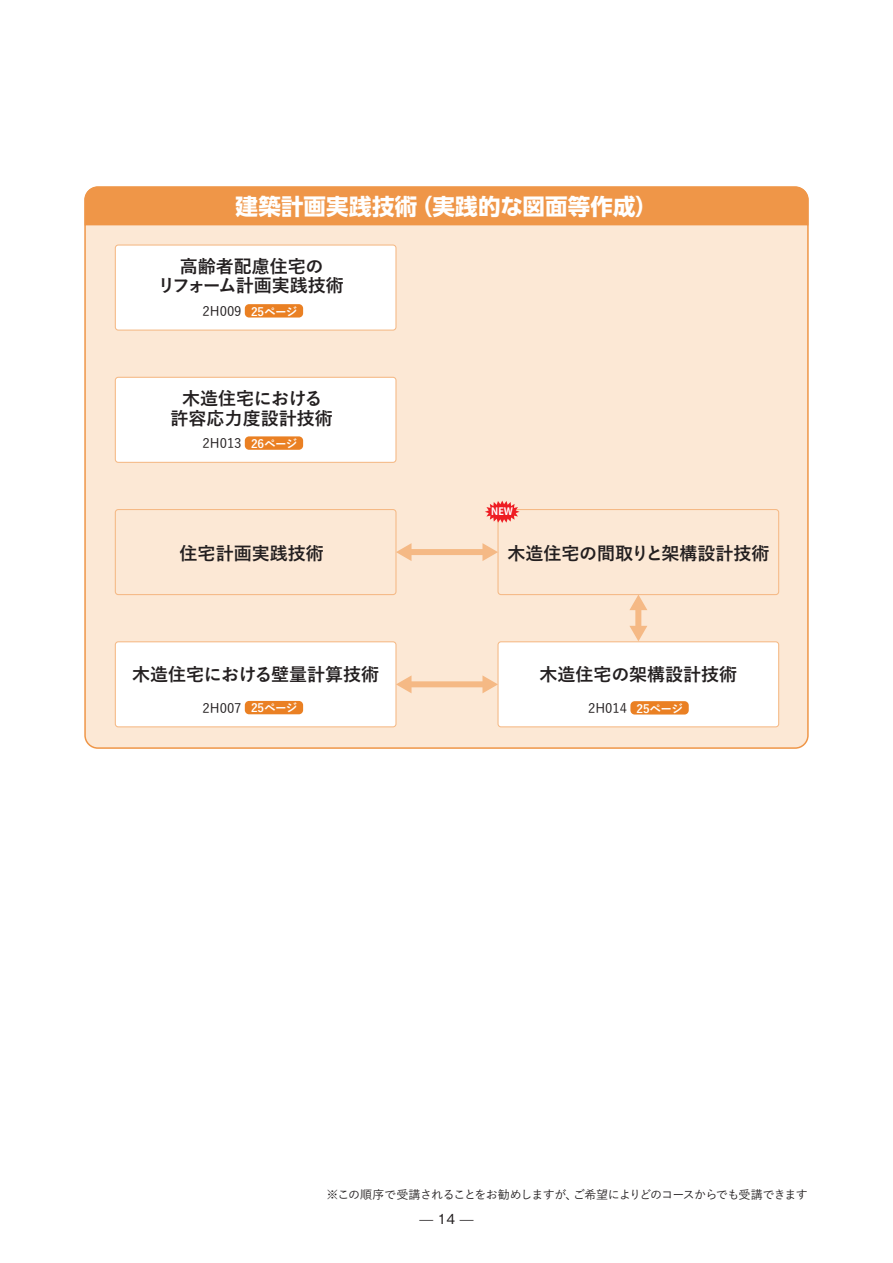
<style>
.page{position:relative;width:893px;height:1263px;background:#fff}
.page>*{position:absolute;margin:0;border:0;box-sizing:border-box;transform-origin:0 0}
.t1{font:700 22.5px "UD Shin Go Pro";letter-spacing:.01em;color:#fff}
.t2{font:700 18px/19.5px "Yu Go";color:#231f20;text-align:center}
.t3{font:13.8px "Gothic BBB Pro Mediu 1";color:#231f20}
.t4{font:500 13.2px "Yu Go";color:#231f20}
.t5{font:500 12px "Yu Go";letter-spacing:-.055em;color:#231f20}
.t6{font:700 9.9px "Koz Go Pro";color:#fff}
.s1{font-weight:700;font-size:11.55px;color:#fff}
</style>
<div class="page">
<div style="left:85px;top:187px;width:723px;height:561px;background:#fce8d5;border-radius:13px"></div>
<div style="left:85px;top:187px;width:723px;height:39px;background:#ef9648"></div>
<div style="left:115px;top:245px;width:281px;height:85px;background:#fff;border-radius:3px"></div>
<div style="left:115px;top:244px;width:281px;height:87px;border:1px solid #f5b985;border-radius:3px"></div>
<div style="left:245px;top:304px;width:58px;height:13px;background:#ea8023;border-radius:4px"></div>
<div style="left:115px;top:377px;width:281px;height:85px;background:#fff;border-radius:3px"></div>
<div style="left:115px;top:377px;width:281px;height:86px;border:1px solid #f5b985;border-radius:3px"></div>
<div style="left:245px;top:436px;width:58px;height:14px;background:#ea8023;border-radius:4px"></div>
<div style="left:115px;top:509px;width:281px;height:86px;border:1px solid #f5b985;border-radius:3px"></div>
<div style="left:497px;top:509px;width:282px;height:86px;border:1px solid #f5b985;border-radius:3px"></div>
<div style="left:409px;top:549px;width:76px;height:6px;background:#f5b985"></div>
<svg style="left:482px;top:543px;width:16px;height:18px"></svg>
<svg style="left:396px;top:543px;width:15px;height:18px"></svg>
<div style="left:409px;top:681px;width:76px;height:6px;background:#f5b985"></div>
<svg style="left:482px;top:675px;width:15px;height:18px"></svg>
<svg style="left:396px;top:675px;width:15px;height:18px"></svg>
<div style="left:115px;top:642px;width:281px;height:85px;background:#fff;border-radius:3px"></div>
<div style="left:115px;top:641px;width:281px;height:86px;border:1px solid #f5b985;border-radius:3px"></div>
<div style="left:245px;top:701px;width:58px;height:13px;background:#ea8023;border-radius:4px"></div>
<div style="left:498px;top:642px;width:281px;height:85px;background:#fff;border-radius:3px"></div>
<div style="left:497px;top:641px;width:282px;height:86px;border:1px solid #f5b985;border-radius:3px"></div>
<div style="left:630px;top:701px;width:59px;height:13px;background:#ea8023;border-radius:4px"></div>
<svg style="left:485px;top:501px;width:35px;height:22px"></svg>
<div style="left:635px;top:607px;width:6px;height:21px;background:#f5b985"></div>
<svg style="left:629px;top:595px;width:18px;height:15px"></svg>
<svg style="left:629px;top:626px;width:18px;height:15px"></svg>
<p class="t1" style="left:235px;top:188px;width:424px">建築計画実践技術（実践的な図面等作成）</p>
<p class="t2" style="left:157px;top:257px;width:188px">高齢者配慮住宅の<br>リフォーム計画実践技術</p>
<p class="t4" style="left:202px;top:299px;width:96px">2H009 <span class="s1">25ページ</span></p>
<p class="t2" style="left:171px;top:389px;width:163px">木造住宅における許容応力度設計技術</p>
<p class="t4" style="left:202px;top:431px;width:96px">2H013 <span class="s1">26ページ</span></p>
<p class="t2" style="left:180px;top:544px;width:145px">住宅計画実践技術</p>
<p class="t2" style="left:132px;top:665px;width:249px">木造住宅における壁量計算技術</p>
<p class="t4" style="left:202px;top:696px;width:96px">2H007 <span class="s1">25ページ</span></p>
<p class="t6" style="left:491px;top:505px;width:23px">NEW</p>
<p class="t2" style="left:507px;top:544px;width:263px">木造住宅の間取りと架構設計技術</p>
<p class="t2" style="left:539px;top:665px;width:199px">木造住宅の架構設計技術</p>
<p class="t4" style="left:588px;top:695px;width:96px">2H014 <span class="s1">25ページ</span></p>
<p class="t5" style="left:327px;top:1184px;width:483px">※この順序で受講されることをお勧めしますが、ご希望によりどのコースからでも受講できます</p>
<p class="t3" style="left:419px;top:1208px;width:56px">— 14 —</p>
</div>
